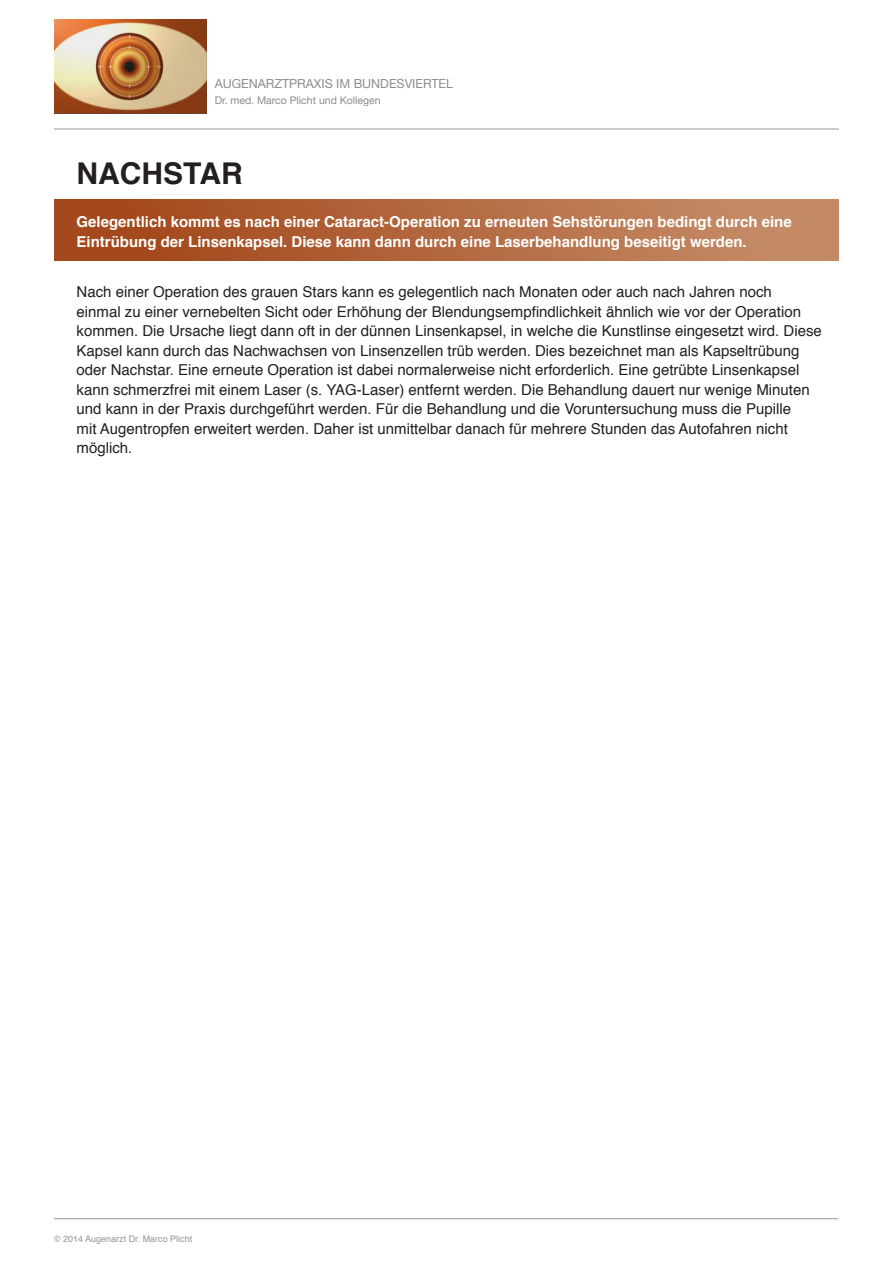
<style>
.page{position:relative;width:893px;height:1263px;background:#fff}
.page>*{position:absolute;margin:0;border:0;box-sizing:border-box;transform-origin:0 0}
.t1{font:700 30px "Helvetica";color:#231f20}
.t2{font:15px/19.5px "Helvetica";color:#231f20}
.t3{font:700 15px/19.5px "Helvetica";color:#fff}
.t4{font:12.45px "Helvetica Neue";color:#8c8c8f}
.t5{font:10.5px "Helvetica Neue";color:#8c8c8f}
.t6{font:9px "Helvetica";color:#939598}
</style>
<div class="page">
<hr style="left:54px;top:1218px;width:784px;height:1px;background:#939598">
<img style="left:54px;top:19px;width:152px;height:94px">
<hr style="left:54px;top:129px;width:785px;height:1px;background:#939598">
<div style="left:54px;top:200px;width:785px;height:61px;background:linear-gradient(to right,#a14216,#c7906c)"></div>
<p class="t4" style="left:215px;top:75px;width:240px">AUGENARZTPRAXIS IM BUNDESVIERTEL</p>
<p class="t5" style="left:215px;top:93px;width:167px">Dr. med. Marco Plicht und Kollegen</p>
<p class="t1" style="left:77px;top:149px;width:168px">NACHSTAR</p>
<p class="t3" style="left:77px;top:212px;width:717px">Gelegentlich kommt es nach einer Cataract-Operation zu erneuten Sehstörungen bedingt durch eine<br>Eintrübung der Linsenkapsel. Diese kann dann durch eine Laserbehandlung beseitigt werden.</p>
<p class="t2" style="left:77px;top:283px;width:747px">Nach einer Operation des grauen Stars kann es gelegentlich nach Monaten oder auch nach Jahren noch<br>einmal zu einer vernebelten Sicht oder Erhöhung der Blendungsempfindlichkeit ähnlich wie vor der Operation kommen. Die Ursache liegt dann oft in der dünnen Linsenkapsel, in welche die Kunstlinse eingesetzt wird. Diese Kapsel kann durch das Nachwachsen von Linsenzellen trüb werden. Dies bezeichnet man als Kapseltrübung oder Nachstar. Eine erneute Operation ist dabei normalerweise nicht erforderlich. Eine getrübte Linsenkapsel kann schmerzfrei mit einem Laser (s. YAG-Laser) entfernt werden. Die Behandlung dauert nur wenige Minuten und kann in der Praxis durchgeführt werden. Für die Behandlung und die Voruntersuchung muss die Pupille<br>mit Augentropfen erweitert werden. Daher ist unmittelbar danach für mehrere Stunden das Autofahren nicht möglich.</p>
<p class="t6" style="left:54px;top:1232px;width:140px">© 2014 Augenarzt Dr. Marco Plicht</p>
</div>
